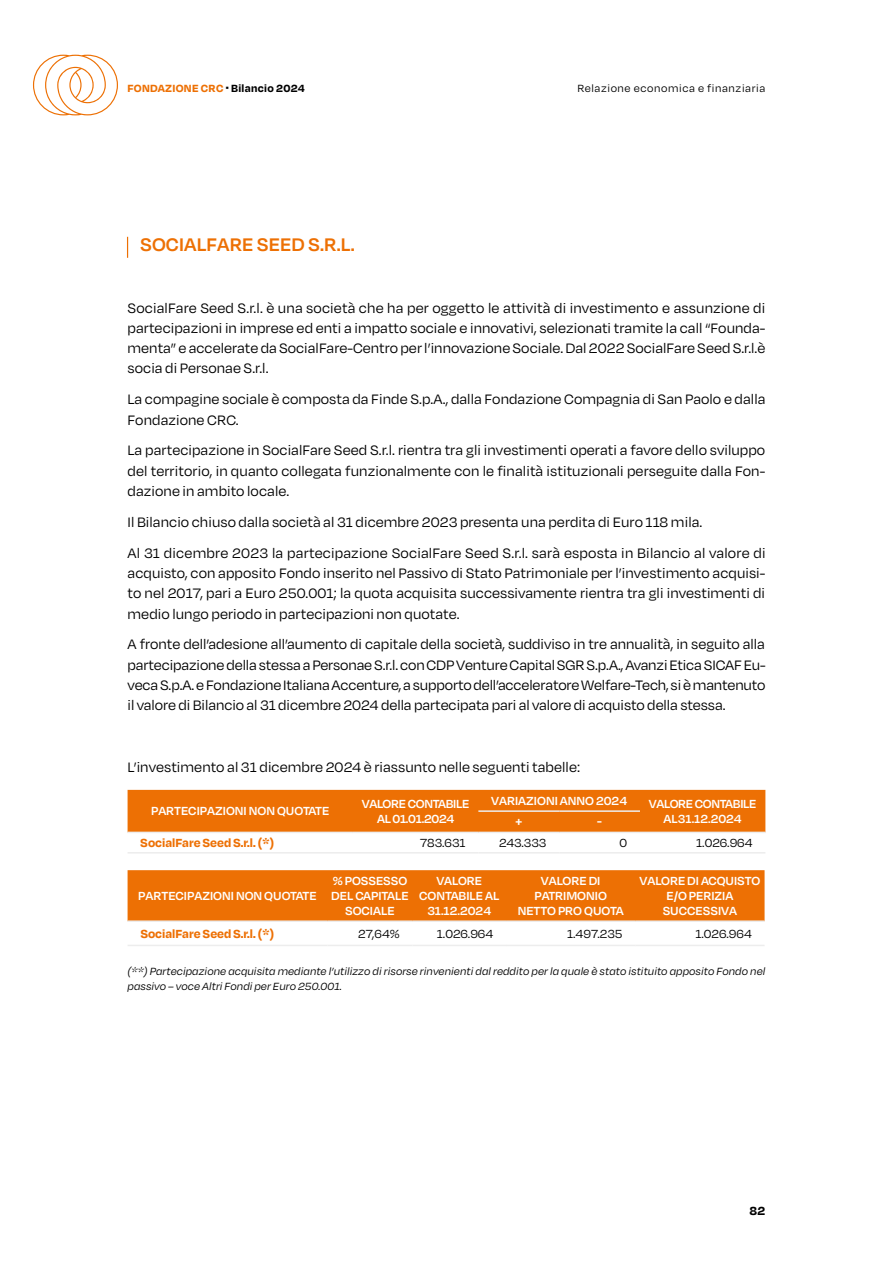
<style>
.page{position:relative;width:893px;height:1263px;background:#fff}
.page>*{position:absolute;margin:0;border:0;box-sizing:border-box;transform-origin:0 0}
.t1{font:600 21px "Degular";letter-spacing:.005em;color:#ed7004}
.t2{font:15.75px/20.2px "Degular";letter-spacing:.005em;color:#000;text-align:justify}
.t3{font:600 13.5px/15px "Degular";color:#fff;text-align:center}
.t4{font:13.5px "Degular";color:#000}
.t5{font:700 13.5px "Degular";color:#ed7004}
.t6{font:600 13.5px/15px "Degular";letter-spacing:-.02em;color:#fff;text-align:center}
.t7{font:700 13.5px "Degular";color:#000}
.t8{font:italic 12px/15px "Degular";letter-spacing:.005em;color:#000}
.t9{font:12px "Degular";letter-spacing:.05em;color:#000}
.t10{font:700 12px "Degular";letter-spacing:.025em;color:#ed7004}
.s1{font-size:10.5px;color:#000}
.s2{color:#000}
</style>
<div class="page">
<svg style="left:127px;top:237px;width:1px;height:21px"></svg>
<div style="left:128px;top:790px;width:637px;height:42px;background:#ed7004"></div>
<hr style="left:128px;top:832px;width:225px;height:1px;background:#ededed">
<hr style="left:353px;top:832px;width:125px;height:1px;background:#ededed">
<hr style="left:478px;top:832px;width:81px;height:1px;background:#ededed">
<hr style="left:559px;top:832px;width:81px;height:1px;background:#ededed">
<hr style="left:640px;top:832px;width:125px;height:1px;background:#ededed">
<hr style="left:128px;top:852px;width:225px;height:1px;background:#ededed">
<hr style="left:353px;top:852px;width:125px;height:1px;background:#ededed">
<hr style="left:478px;top:852px;width:81px;height:1px;background:#ededed">
<hr style="left:559px;top:852px;width:81px;height:1px;background:#ededed">
<hr style="left:640px;top:852px;width:125px;height:1px;background:#ededed">
<hr style="left:478px;top:810px;width:81px;height:2px;background:#ededed">
<hr style="left:559px;top:810px;width:81px;height:2px;background:#ededed">
<div style="left:128px;top:870px;width:637px;height:50px;background:#ed7004"></div>
<hr style="left:506px;top:945px;width:129px;height:1px;background:#ededed">
<hr style="left:635px;top:945px;width:130px;height:1px;background:#ededed">
<hr style="left:128px;top:920px;width:199px;height:2px;background:#ededed">
<hr style="left:327px;top:920px;width:85px;height:2px;background:#ededed">
<hr style="left:412px;top:920px;width:94px;height:2px;background:#ededed">
<hr style="left:506px;top:920px;width:129px;height:2px;background:#ededed">
<hr style="left:635px;top:920px;width:130px;height:2px;background:#ededed">
<hr style="left:128px;top:945px;width:199px;height:1px;background:#ededed">
<hr style="left:327px;top:945px;width:85px;height:1px;background:#ededed">
<hr style="left:412px;top:945px;width:94px;height:1px;background:#ededed">
<svg style="left:33px;top:55px;width:85px;height:60px"></svg>
<p class="t10" style="left:128px;top:80px;width:179px">FONDAZIONE CRC <span class="s1">•</span> <span class="s2">Bilancio 2024</span></p>
<p class="t9" style="left:578px;top:81px;width:189px">Relazione economica e finanziaria</p>
<h1 class="t1" style="left:140px;top:231px;width:216px">SOCIALFARE SEED S.R.L.</h1>
<p class="t2" style="left:128px;top:297px;width:639px">SocialFare Seed S.r.l. è una società che ha per oggetto le attività di investimento e assunzione di partecipazioni in imprese ed enti a impatto sociale e innovativi, selezionati tramite la call “Founda&shy;menta” e accelerate da SocialFare-Centro per l’innovazione Sociale. Dal 2022 SocialFare Seed S.r.l.è socia di Personae S.r.l.</p>
<p class="t2" style="left:128px;top:389px;width:639px">La compagine sociale è composta da Finde S.p.A., dalla Fondazione Compagnia di San Paolo e dalla<br>Fondazione CRC.</p>
<p class="t2" style="left:128px;top:440px;width:639px">La partecipazione in SocialFare Seed S.r.l. rientra tra gli investimenti operati a favore dello sviluppo del territorio, in quanto collegata funzionalmente con le finalità istituzionali perseguite dalla Fon&shy;dazione in ambito locale.</p>
<p class="t2" style="left:128px;top:506px;width:640px;line-height:30.9px">Il Bilancio chiuso dalla società al 31 dicembre 2023 presenta una perdita di Euro 118 mila.<br>Al 31 dicembre 2023 la partecipazione SocialFare Seed S.r.l. sarà esposta in Bilancio al valore di</p>
<p class="t2" style="left:128px;top:562px;width:639px">acquisto, con apposito Fondo inserito nel Passivo di Stato Patrimoniale per l’investimento acquisi&shy;to nel 2017, pari a Euro 250.001; la quota acquisita successivamente rientra tra gli investimenti di medio lungo periodo in partecipazioni non quotate.</p>
<p class="t2" style="left:128px;top:634px;width:640px">A fronte dell’adesione all’aumento di capitale della società, suddiviso in tre annualità, in seguito alla partecipazione della stessa a Personae S.r.l. con CDP Venture Capital SGR S.p.A., Avanzi Etica SICAF Eu&shy;veca S.p.A. e Fondazione Italiana Accenture, a supporto dell’acceleratore Welfare-Tech, si è mantenuto il valore di Bilancio al 31 dicembre 2024 della partecipata pari al valore di acquisto della stessa.</p>
<p class="t2" style="left:128px;top:756px;width:454px">L’investimento al 31 dicembre 2024 è riassunto nelle seguenti tabelle:</p>
<p class="t3" style="left:151px;top:803px;width:180px">PARTECIPAZIONI NON QUOTATE</p>
<p class="t6" style="left:362px;top:795px;width:109px">VALORE CONTABILE<br>AL 01.01.2024</p>
<p class="t3" style="left:491px;top:792px;width:137px">VARIAZIONI ANNO 2024</p>
<p class="t6" style="left:649px;top:795px;width:109px">VALORE CONTABILE</p>
<p class="t3" style="left:515px;top:814px;width:8px">+</p>
<p class="t3" style="left:597px;top:814px;width:6px">-</p>
<p class="t3" style="left:664px;top:810px;width:80px">AL31.12.2024</p>
<p class="t5" style="left:140px;top:834px;width:135px">SocialFare Seed S.r.l. (*)</p>
<p class="t4" style="left:420px;top:835px;width:47px">783.631</p>
<p class="t4" style="left:499px;top:835px;width:49px">243.333</p>
<p class="t4" style="left:619px;top:835px;width:9px">0</p>
<p class="t4" style="left:696px;top:835px;width:58px">1.026.964</p>
<p class="t3" style="left:138px;top:887px;width:180px">PARTECIPAZIONI NON QUOTATE</p>
<p class="t3" style="left:331px;top:872px;width:79px">% POSSESSO<br>DEL CAPITALE<br>SOCIALE</p>
<p class="t3" style="left:419px;top:872px;width:82px">VALORE<br>CONTABILE AL<br>31.12.2024</p>
<p class="t3" style="left:518px;top:872px;width:107px">VALORE DI<br>PATRIMONIO<br>NETTO PRO QUOTA</p>
<p class="t3" style="left:640px;top:872px;width:122px">VALORE DI ACQUISTO<br>E/O PERIZIA<br>SUCCESSIVA</p>
<p class="t5" style="left:140px;top:925px;width:135px">SocialFare Seed S.r.l. (*)</p>
<p class="t4" style="left:358px;top:925px;width:43px">27,64%</p>
<p class="t4" style="left:437px;top:925px;width:58px">1.026.964</p>
<p class="t4" style="left:567px;top:925px;width:57px">1.497.235</p>
<p class="t4" style="left:695px;top:925px;width:58px">1.026.964</p>
<p class="t8" style="left:128px;top:964px;width:639px">(**) Partecipazione acquisita mediante l’utilizzo di risorse rinvenienti dal reddito per la quale è stato istituito apposito Fondo nel passivo – voce Altri Fondi per Euro 250.001.</p>
<p class="t7" style="left:750px;top:1202px;width:17px">82</p>
</div>
